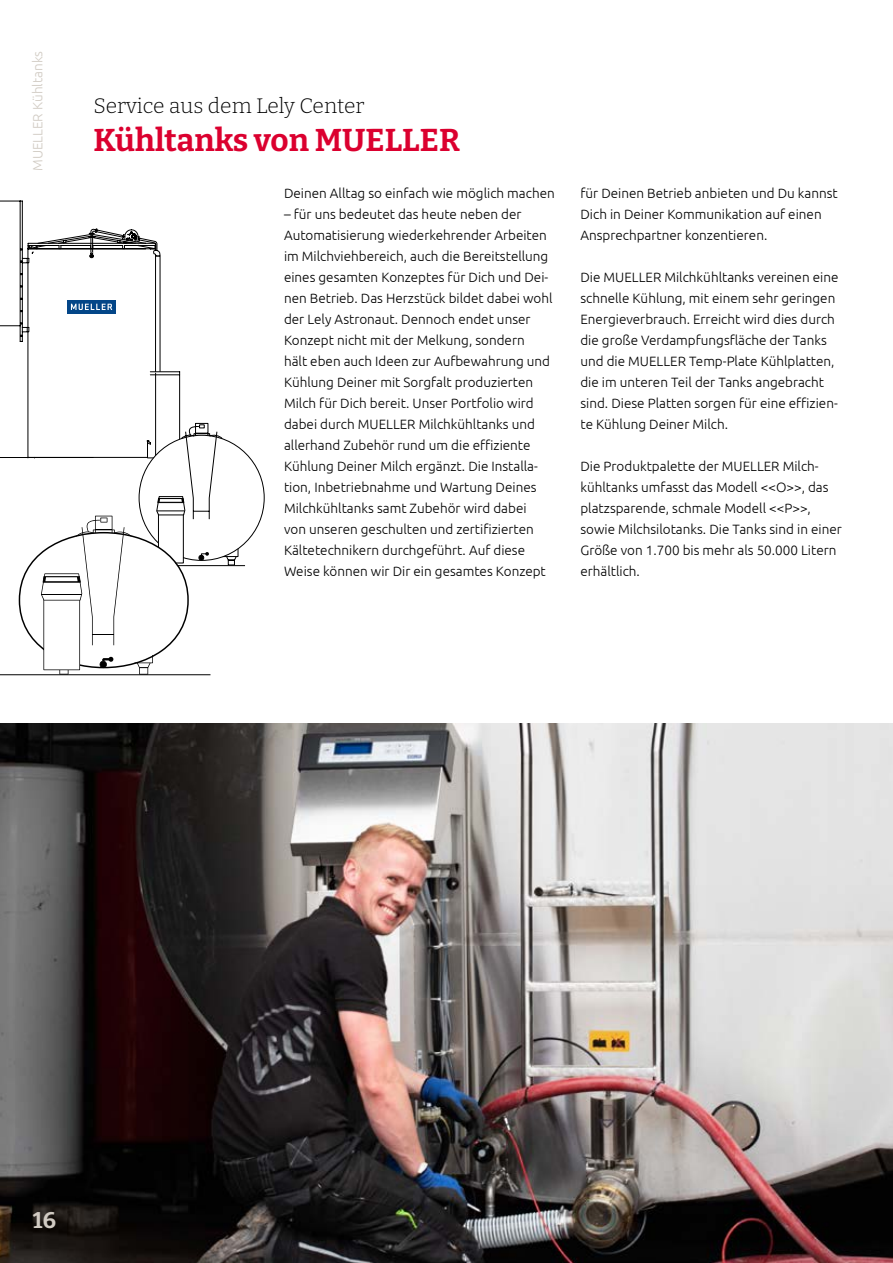
<style>
.page{position:relative;width:893px;height:1263px;background:#fff}
.page>*{position:absolute;margin:0;border:0;box-sizing:border-box;transform-origin:0 0}
.t1{font:700 31.5px "Bitter";color:#db002f}
.t2{font:700 22.5px "Bitter";color:#d1cbc3}
.t3{font:300 21px "Bitter";color:#000}
.t4{font:300 13.5px/21px "Ubuntu";color:#000}
.t5{font:300 13.5px "Ubuntu";color:#d1cbc3}
</style>
<div class="page">
<hr style="left:145px;top:565px;width:100px;height:1px;background:#000">
<svg style="left:0;top:200px;width:239px;height:474px"></svg>
<hr style="left:0;top:674px;width:210px;height:1px;background:#000">
<img style="left:0;top:723px;width:893px;height:540px">
<p class="t5" style="left:30px;top:171px;width:121px;rotate:-90deg">MUELLER Kühltanks</p>
<h3 class="t3" style="left:94px;top:91px;width:273px">Service aus dem Lely Center</h3>
<h1 class="t1" style="left:94px;top:115px;width:368px">Kühltanks von MUELLER</h1>
<p class="t4" style="left:284px;top:182px;width:272px">Deinen Alltag so einfach wie möglich machen</p>
<p class="t4" style="left:284px;top:203px;width:270px">– für uns bedeutet das heute neben der Automatisierung wiederkehrender Arbeiten im Milchviehbereich, auch die Bereitstellung eines gesamten Konzeptes für Dich und Dei&shy;nen Betrieb. Das Herzstück bildet dabei wohl der Lely Astronaut. Dennoch endet unser Konzept nicht mit der Melkung, sondern<br>hält eben auch Ideen zur Aufbewahrung und Kühlung Deiner mit Sorgfalt produzierten Milch für Dich bereit. Unser Portfolio wird dabei durch MUELLER Milchkühltanks und allerhand Zubehör rund um die effiziente Kühlung Deiner Milch ergänzt. Die Installa&shy;tion, Inbetriebnahme und Wartung Deines Milchkühltanks samt Zubehör wird dabei<br>von unseren geschulten und zertifizierten Kältetechnikern durchgeführt. Auf diese Weise können wir Dir ein gesamtes Konzept</p>
<p class="t4" style="left:580px;top:182px;width:259px">für Deinen Betrieb anbieten und Du kannst<br>Dich in Deiner Kommunikation auf einen<br>Ansprechpartner konzentieren.</p>
<p class="t4" style="left:580px;top:266px;width:260px">Die MUELLER Milchkühltanks vereinen eine schnelle Kühlung, mit einem sehr geringen Energieverbrauch. Erreicht wird dies durch die große Verdampfungsfläche der Tanks und die MUELLER Temp-Plate Kühlplatten, die im unteren Teil der Tanks angebracht sind. Diese Platten sorgen für eine effizien&shy;te Kühlung Deiner Milch.</p>
<p class="t4" style="left:580px;top:455px;width:263px">Die Produktpalette der MUELLER Milch&shy;kühltanks umfasst das Modell &lt;&lt;O&gt;&gt;, das platzsparende, schmale Modell &lt;&lt;P&gt;&gt;, sowie Milchsilotanks. Die Tanks sind in einer Größe von 1.700 bis mehr als 50.000 Litern erhältlich.</p>
<h2 class="t2" style="left:33px;top:1202px;width:25px">16</h2>
</div>
